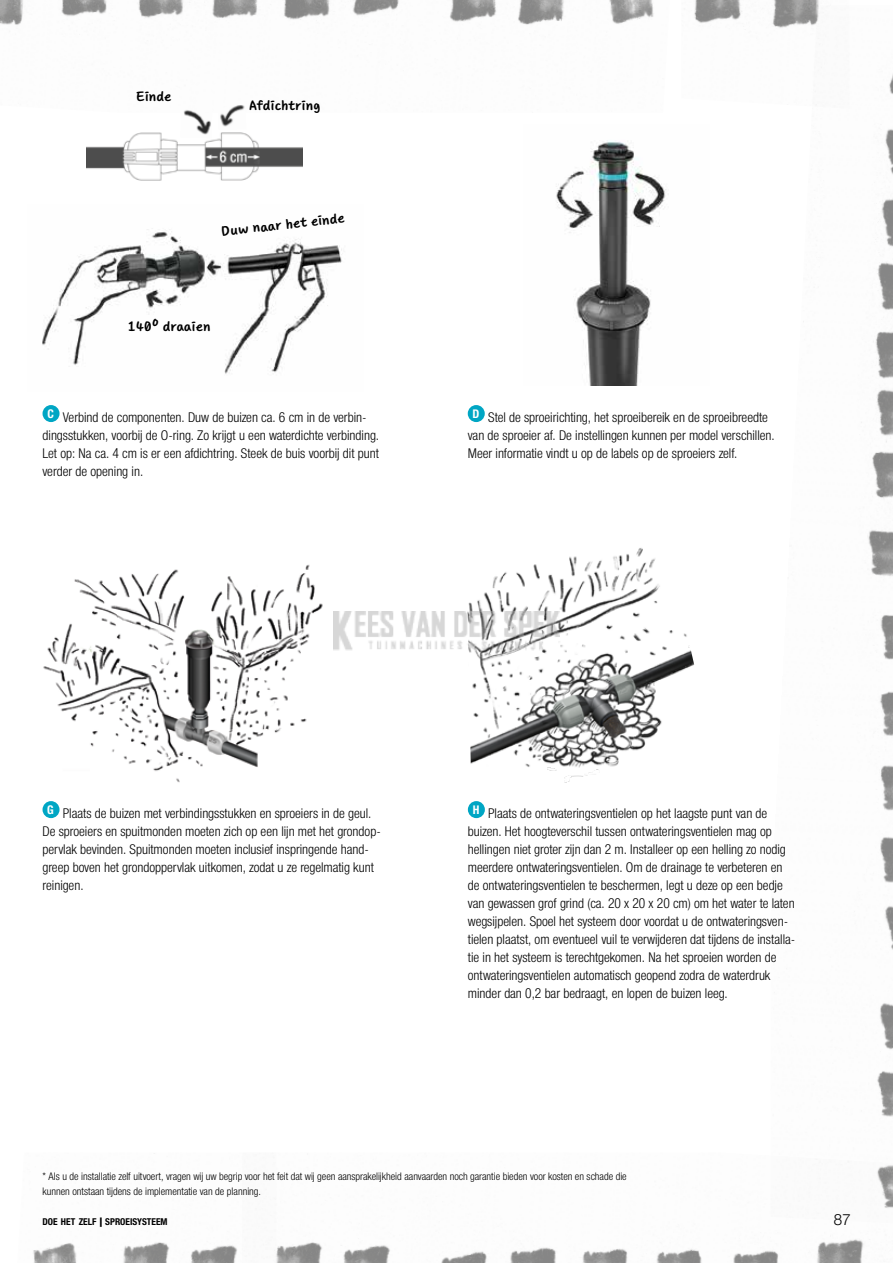
<style>
.page{position:relative;width:893px;height:1263px;background:#fff}
.page>*{position:absolute;margin:0;border:0;box-sizing:border-box;transform-origin:0 0}
.t1{font:15px "Gardena Sans";color:#000}
.t2{font:13.5px/18px "Gardena Sans Cond";color:#000}
.t3{font:700 13.5px "Core Narae Pro";color:#000}
.t4{font:10.5px/15px "Gardena Sans Cond";color:#000}
.t5{font:700 9.45px "Gardena Sans Cond";color:#000}
.s1{font-size:10.5px}
</style>
<div class="page">
<img style="left:12px;top:0;width:642px;height:25px">
<img style="left:803px;top:74px;width:90px;height:1043px">
<img style="left:694px;top:0;width:155px;height:109px">
<img style="left:276px;top:1165px;width:617px;height:98px">
<img style="left:33px;top:1153px;width:204px;height:110px">
<img style="left:556px;top:141px;width:110px;height:245px">
<img style="left:42px;top:564px;width:324px;height:255px">
<img style="left:42px;top:229px;width:300px;height:145px">
<img style="left:87px;top:105px;width:215px;height:76px">
<img style="left:467px;top:548px;width:228px;height:235px">
<img style="left:0;top:0;width:12px;height:25px">
<div style="left:468px;top:405px;width:17px;height:17px;background:#00a6c4;border-radius:50%"></div>
<div style="left:43px;top:405px;width:17px;height:17px;background:#00a6c4;border-radius:50%"></div>
<div style="left:468px;top:801px;width:17px;height:17px;background:#00a6c4;border-radius:50%"></div>
<div style="left:43px;top:801px;width:17px;height:17px;background:#00a6c4;border-radius:50%"></div>
<img style="left:334px;top:612px;width:225px;height:39px">
<p class="t3" style="left:136px;top:87px;width:37px">Einde</p>
<p class="t3" style="left:249px;top:95px;width:72px">Afdichtring</p>
<p class="t3" style="left:220px;top:221px;width:125px;rotate:-6deg">Duw naar het einde</p>
<p class="t3" style="left:128px;top:316px;width:84px">140o draaien</p>
<p class="t2" style="left:43px;top:408px;width:338px;text-indent:5px"><sup>C</sup> Verbind de componenten. Duw de buizen ca. 6 cm in de verbin&shy;dingsstukken, voorbij de O-ring. Zo krijgt u een waterdichte verbinding.<br>Let op: Na ca. 4 cm is er een afdichtring. Steek de buis voorbij dit punt verder de opening in.</p>
<p class="t2" style="left:468px;top:408px;width:309px;text-indent:5px"><sup>D</sup> Stel de sproeirichting, het sproeibereik en de sproeibreedte van de sproeier af. De instellingen kunnen per model verschillen.<br>Meer informatie vindt u op de labels op de sproeiers zelf.</p>
<p class="t2" style="left:43px;top:804px;width:340px;text-indent:5px"><sup>G</sup> Plaats de buizen met verbindingsstukken en sproeiers in de geul.<br>De sproeiers en spuitmonden moeten zich op een lijn met het grondop&shy;pervlak bevinden. Spuitmonden moeten inclusief inspringende hand&shy;greep boven het grondoppervlak uitkomen, zodat u ze regelmatig kunt reinigen.</p>
<p class="t2" style="left:468px;top:804px;width:329px;text-indent:5px"><sup>H</sup> Plaats de ontwateringsventielen op het laagste punt van de buizen. Het hoogteverschil tussen ontwateringsventielen mag op hellingen niet groter zijn dan 2 m. Installeer op een helling zo nodig meerdere ontwateringsventielen. Om de drainage te verbeteren en de ontwateringsventielen te beschermen, legt u deze op een bedje van gewassen grof grind (ca. 20 x 20 x 20 cm) om het water te laten wegsijpelen. Spoel het systeem door voordat u de ontwateringsven&shy;tielen plaatst, om eventueel vuil te verwijderen dat tijdens de installa&shy;tie in het systeem is terechtgekomen. Na het sproeien worden de ontwateringsventielen automatisch geopend zodra de waterdruk minder dan 0,2 bar bedraagt, en lopen de buizen leeg.</p>
<p class="t4" style="left:43px;top:1168px;width:586px">* Als u de installatie zelf uitvoert, vragen wij uw begrip voor het feit dat wij geen aansprakelijkheid aanvaarden noch garantie bieden voor kosten en schade die kunnen ontstaan tijdens de implementatie van de planning.</p>
<p class="t5" style="left:43px;top:1215px;width:127px">DOE HET ZELF <span class="s1">|</span> SPROEISYSTEEM</p>
<p class="t1" style="left:834px;top:1209px;width:18px">87</p>
</div>
